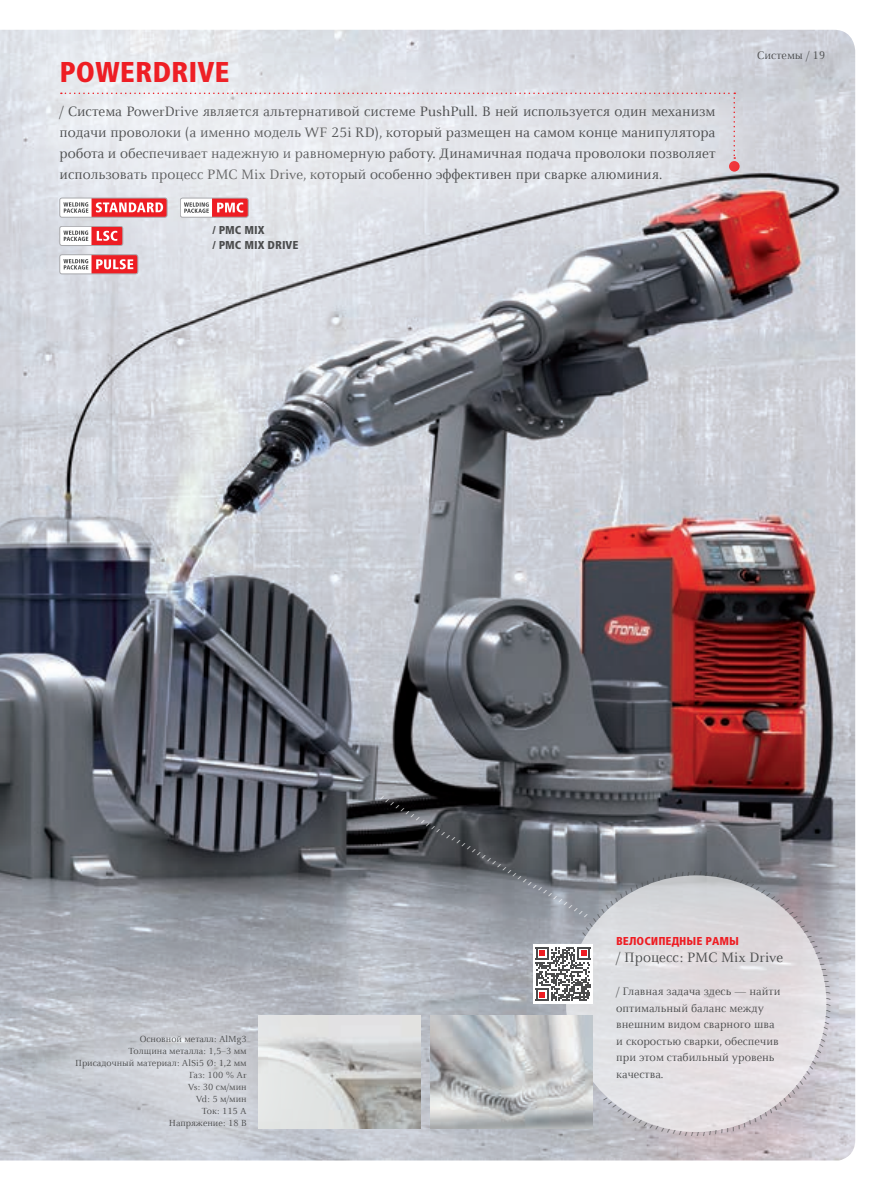
<style>
.page{position:relative;width:885px;height:1191px;background:#fff}
.page>*{position:absolute;margin:0;border:0;box-sizing:border-box;transform-origin:0 0}
.t1{font:800 condensed 30px "Frutiger Next LTW1 G";color:#ee1d23}
.t2{font:15px/21px "Celeste Offc Pro";color:#4b4c4d;text-align:justify}
.t3{font:12px/16.5px "Celeste Offc Pro";color:#4b4c4d}
.t4{font:800 condensed 12px/15px "Frutiger Next LTW1 G";color:#4b4c4d}
.t5{font:800 condensed 12px "Frutiger Next LTW1 G";color:#ee1d23}
.t6{font:9.75px/12px "Celeste Offc Pro";color:#4b4c4d;text-align:right}
.t7{font:800 condensed 6px "Frutiger Next LTW1 G";color:#fff}
</style>
<div class="page">
<img style="left:0;top:30px;width:855px;height:1130px">
<img style="left:431px;top:1015px;width:104px;height:113px">
<img style="left:353px;top:1015px;width:67px;height:113px">
<div style="left:0;top:929px;width:353px;height:262px;background:#fff;opacity:.6"></div>
<div style="left:0;top:0;width:794px;height:261px;background:#fff;opacity:.4"></div>
<div style="left:0;top:891px;width:108px;height:300px;background:#fff;opacity:.59"></div>
<div style="left:20px;top:29px;width:469px;height:418px;background:#fff;opacity:.59"></div>
<div style="left:60px;top:226px;width:63px;height:19px;background:#fff;border-radius:2px"></div>
<div style="left:60px;top:226px;width:63px;height:20px;border:1px solid #a8a9ad;border-radius:2px"></div>
<svg style="left:63px;top:226px;width:60px;height:19px"></svg>
<div style="left:180px;top:198px;width:68px;height:19px;background:#fff;border-radius:2px"></div>
<div style="left:180px;top:198px;width:68px;height:19px;border:1px solid #a8a9ad;border-radius:2px"></div>
<svg style="left:184px;top:198px;width:64px;height:19px"></svg>
<div style="left:60px;top:255px;width:78px;height:19px;background:#fff;border-radius:2px"></div>
<div style="left:60px;top:254px;width:78px;height:20px;border:1px solid #a8a9ad;border-radius:2px"></div>
<svg style="left:63px;top:255px;width:75px;height:19px"></svg>
<svg style="left:63px;top:198px;width:104px;height:19px"></svg>
<svg style="left:61px;top:93px;width:674px;height:66px;background:#e4e5ea"></svg>
<div style="left:533px;top:944px;width:59px;height:59px;background:#fff"></div>
<svg style="left:535px;top:871px;width:295px;height:265px;background:#cdcbcf"></svg>
<h1 class="t1" style="left:60px;top:55px;width:172px">POWERDRIVE</h1>
<p class="t2" style="left:60px;top:101px;width:657px">/ Система PowerDrive является альтернативой системе PushPull. В ней используется один механизм подачи проволоки (а именно модель WF 25i RD), который размещен на самом конце манипулятора робота и обеспечивает надежную и равномерную работу. Динамичная подача проволоки позволяет использовать процесс PMC Mix Drive, который особенно эффективен при сварке алюминия.</p>
<p class="t4" style="left:212px;top:222px;width:76px">/ PMC MIX<br>/ PMC MIX DRIVE</p>
<p class="t3" style="left:757px;top:46px;width:70px">Системы / 19</p>
<p class="t7" style="left:383px;top:794px;width:238px;rotate:30deg">/////////////////////////////////////////</p>
<p class="t6" style="left:75px;top:1033px;width:173px">Основной металл: AlMg3<br>Толщина металла: 1,5–3 мм<br>Присадочный материал: AlSi5 Ø: 1,2 мм<br>Газ: 100 % Ar<br>Vs: 30 см/мин<br>Vd: 5 м/мин<br>Ток: 115 А<br>Напряжение: 18 В</p>
<p class="t5" style="left:616px;top:934px;width:124px">ВЕЛОСИПЕДНЫЕ РАМЫ</p>
<p class="t2" style="left:616px;top:946px;width:168px">/ Процесс: PMC Mix Drive</p>
<p class="t3" style="left:616px;top:983px;width:166px">/ Главная задача здесь — найти оптимальный баланс между внешним видом сварного шва и скоростью сварки, обеспечив при этом стабильный уровень качества.</p>
</div>
